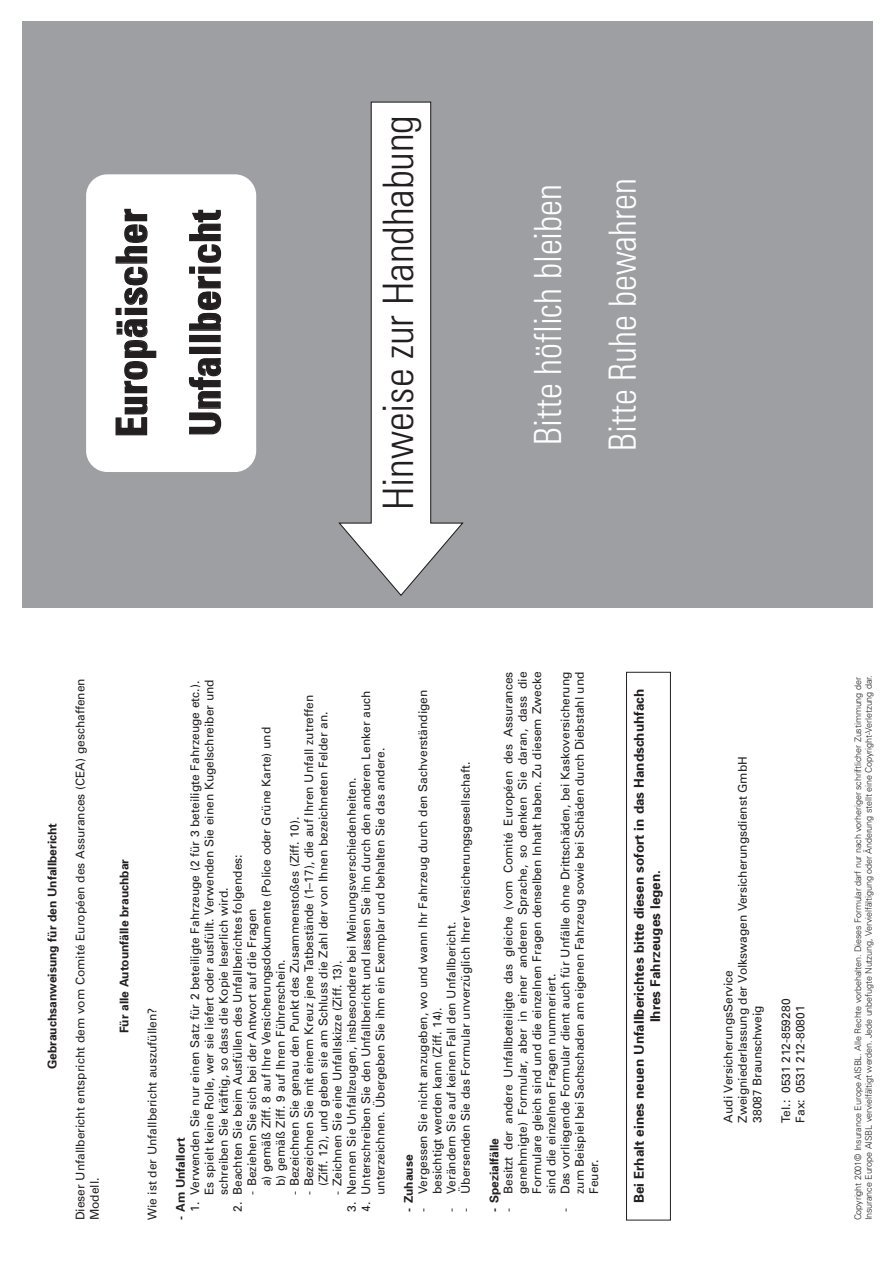
<style>
.page{position:relative;width:893px;height:1263px;background:#fff}
.page>*{position:absolute;margin:0;border:0;box-sizing:border-box;transform-origin:0 0}
.t1{font:700 condensed 42px/73.5px "Univers";letter-spacing:.005em;color:#231f20}
.t2{font:300 condensed 42px "Univers";letter-spacing:-.005em;color:#231f20}
.t3{font:300 condensed 37.5px/74.4px "Univers";color:#fff;scale:.95 1}
.t4{font:700 13.5px/16.5px "Univers";color:#231f20;text-align:center}
.t5{font:12px/14.2px "Univers";color:#231f20}
.t6{font:700 12px "Univers";color:#231f20}
.t7{font:10.5px "Volkswagen Copy";color:#231f20}
.t8{font:300 9px/10.8px "Univers";letter-spacing:-.01em;color:#231f20}
</style>
<div class="page">
<div style="left:22px;top:21px;width:851px;height:587px;background:#9d9fa2"></div>
<div style="left:86px;top:174px;width:170px;height:298px;background:#fff;border-radius:21px"></div>
<svg style="left:115px;top:208px;width:42px;height:228px"></svg>
<svg style="left:188px;top:358px;width:34px;height:77px"></svg>
<div style="left:189px;top:347px;width:32px;height:7px;border:1px solid #231f20"></div>
<div style="left:189px;top:335px;width:32px;height:7px;border:1px solid #231f20"></div>
<svg style="left:189px;top:209px;width:33px;height:122px"></svg>
<div style="left:626px;top:672px;width:45px;height:548px;border:1px solid #231f20"></div>
<svg style="left:338px;top:101px;width:126px;height:495px"></svg>
<h1 class="t1" style="left:94px;top:437px;width:230px;rotate:-90deg">Europäischer<br>Unfallbericht</h1>
<h1 class="t2" style="left:373px;top:510px;width:397px;rotate:-90deg">Hinweise zur Handhabung</h1>
<h2 class="t3" style="left:510px;top:451px;width:288px;rotate:-90deg">Bitte höflich bleiben<br>Bitte Ruhe bewahren</h2>
<p class="t6" style="left:45px;top:1069px;width:248px;rotate:-90deg">Gebrauchsanweisung für den Unfallbericht</p>
<p class="t5" style="left:73px;top:1220px;width:544px;rotate:-90deg">Dieser Unfallbericht entspricht dem vom Comité Européen des Assurances (CEA) geschaffenen<br>Modell.</p>
<p class="t6" style="left:116px;top:1033px;width:176px;rotate:-90deg">Für alle Autounfälle brauchbar</p>
<p class="t5" style="left:145px;top:1220px;width:214px;rotate:-90deg">Wie ist der Unfallbericht auszufüllen?</p>
<p class="t5" style="left:188px;top:1195px;width:517px;text-indent:-17px;rotate:-90deg">1. Verwenden Sie nur einen Satz für 2 beteiligte Fahrzeuge (2 für 3 beteiligte Fahrzeuge etc.).<br>Es spielt keine Rolle, wer sie liefert oder ausfüllt. Verwenden Sie einen Kugelschreiber und schreiben Sie kräftig, so dass die Kopie leserlich wird.</p>
<p class="t5" style="left:359px;top:1195px;width:506px;text-indent:-17px;rotate:-90deg">4. Unterschreiben Sie den Unfallbericht und lassen Sie ihn durch den anderen Lenker auch unterzeichnen. Übergeben Sie ihm ein Exemplar und behalten Sie das andere.</p>
<p class="t5" style="left:302px;top:1186px;width:493px;text-indent:-9px;rotate:-90deg">- Bezeichnen Sie mit einem Kreuz jene Tatbestände (1–17), die auf Ihren Unfall zutreffen (Ziff. 12), und geben sie am Schluss die Zahl der von Ihnen bezeichneten Felder an.</p>
<p class="t5" style="left:245px;top:1186px;width:461px;text-indent:-9px;rotate:-90deg">- Beziehen Sie sich bei der Antwort auf die Fragen<br>a) gemäß Ziff. 8 auf Ihre Versicherungsdokumente (Police oder Grüne Karte) und b) gemäß Ziff. 9 auf Ihren Führerschein.</p>
<p class="t5" style="left:344px;top:1212px;width:436px;rotate:-90deg">3. Nennen Sie Unfallzeugen, insbesondere bei Meinungsverschiedenheiten.</p>
<p class="t5" style="left:287px;top:1195px;width:379px;rotate:-90deg">- Bezeichnen Sie genau den Punkt des Zusammenstoßes (Ziff. 10).</p>
<p class="t5" style="left:230px;top:1212px;width:359px;rotate:-90deg">2. Beachten Sie beim Ausfüllen des Unfallberichtes folgendes:</p>
<p class="t5" style="left:330px;top:1195px;width:236px;rotate:-90deg">- Zeichnen Sie eine Unfallskizze (Ziff. 13).</p>
<p class="t6" style="left:173px;top:1220px;width:84px;rotate:-90deg">- Am Unfallort</p>
<p class="t5" style="left:416px;top:1194px;width:506px;text-indent:-18px;rotate:-90deg">- Vergessen Sie nicht anzugeben, wo und wann Ihr Fahrzeug durch den Sachverständigen besichtigt werden kann (Ziff. 14).</p>
<p class="t5" style="left:458px;top:1212px;width:451px;rotate:-90deg">- Übersenden Sie das Formular unverzüglich Ihrer Versicherungsgesellschaft.</p>
<p class="t5" style="left:444px;top:1212px;width:291px;rotate:-90deg">- Verändern Sie auf keinen Fall den Unfallbericht.</p>
<p class="t6" style="left:401px;top:1212px;width:59px;rotate:-90deg">- Zuhause</p>
<p class="t5" style="left:501px;top:1194px;width:524px;text-align:justify;text-indent:-18px;rotate:-90deg">- Besitzt der andere Unfallbeteiligte das gleiche (vom Comité Européen des Assurances genehmigte) Formular, aber in einer anderen Sprache, so denken Sie daran, dass die Formulare gleich sind und die einzelnen Fragen denselben Inhalt haben. Zu diesem Zwecke sind die einzelnen Fragen nummeriert.</p>
<p class="t5" style="left:558px;top:1194px;width:524px;text-align:justify;text-indent:-18px;rotate:-90deg">- Das vorliegende Formular dient auch für Unfälle ohne Drittschäden, bei Kaskoversicherung zum Beispiel bei Sachschaden am eigenen Fahrzeug sowie bei Schäden durch Diebstahl und Feuer.</p>
<p class="t6" style="left:486px;top:1212px;width:75px;rotate:-90deg">- Spezialfälle</p>
<p class="t4" style="left:630px;top:1203px;width:516px;rotate:-90deg">Bei Erhalt eines neuen Unfallberichtes bitte diesen sofort in das Handschuhfach<br>Ihres Fahrzeuges legen.</p>
<p class="t5" style="left:721px;top:1123px;width:368px;rotate:-90deg">Audi VersicherungsService<br>Zweigniederlassung der Volkswagen Versicherungsdienst GmbH<br>38087 Braunschweig</p>
<p class="t5" style="left:778px;top:1123px;width:125px;rotate:-90deg">Tel.: 0531 212-859280<br>Fax: 0531 212-80801</p>
<p class="t8" style="left:852px;top:1220px;width:547px;rotate:-90deg">Copyright 2001© Insurance Europe AISBL. Alle Rechte vorbehalten. Dieses Formular darf nur nach vorheriger schriftlicher Zustimmung der<br>Insurance Europe AISBL vervielfältigt werden. Jede unbefugte Nutzung, Vervielfältigung oder Änderung stellt eine Copyright-Verletzung dar.</p>
<p class="t7" style="left:858px;top:1096px;width:301px;rotate:-90deg">(14 ct/Min. aus dem deutschen Festnetz, Mobilfunk max. 42 ct/Min.)</p>
</div>
